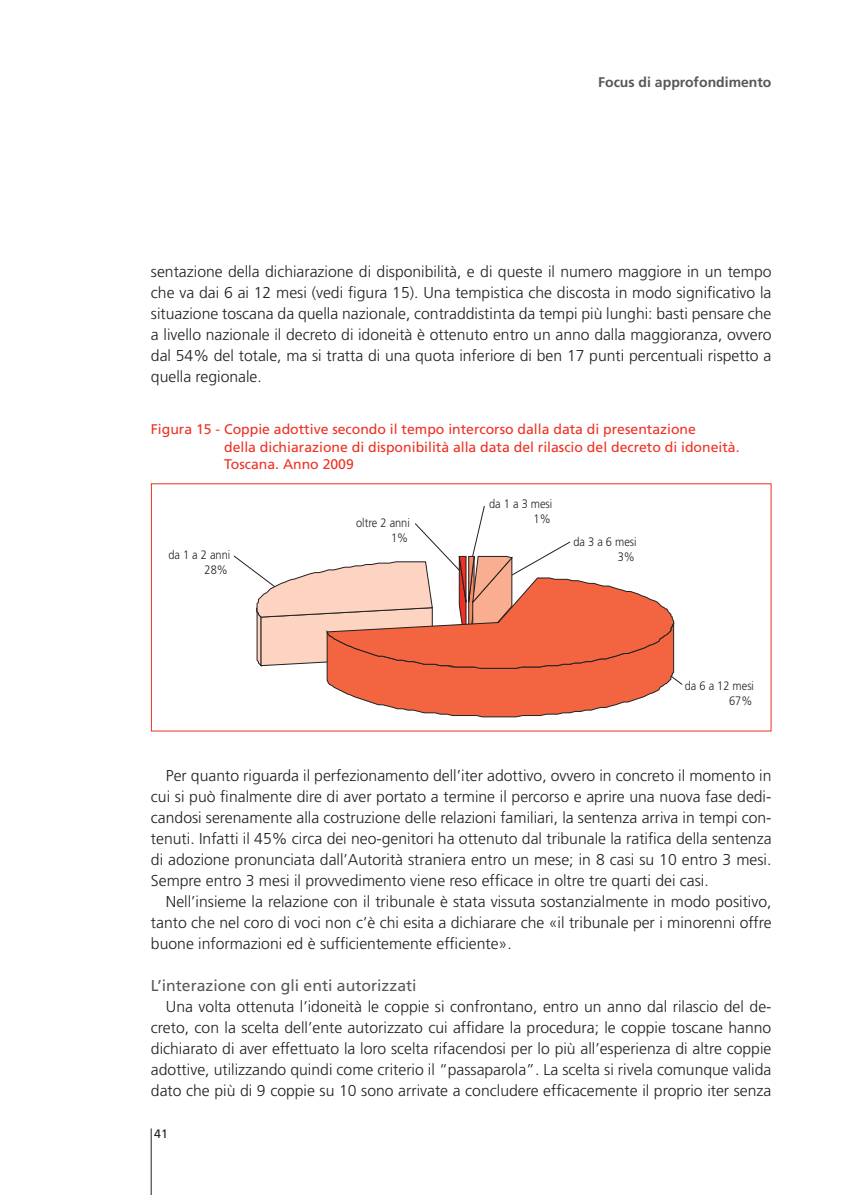
<style>
.page{position:relative;width:848px;height:1195px;background:#fff}
.page>*{position:absolute;margin:0;border:0;box-sizing:border-box;transform-origin:0 0}
._01_testo{font:300 15.75px/21px "Frutiger";color:#231f20;text-align:justify}
._02_paragrafo_2{font:15.75px "Frutiger";color:#57585a}
._06_Titolo_Fig_Tab{font:14px/17.5px "Frutiger";color:#ef3122}
.t1{font:700 14px "Frutiger";color:#57585a}
.t2{font:300 12.25px/14.5px "Frutiger";color:#231f20;text-align:right;scale:.9 1}
.t3{font:12.25px "Frutiger";color:#231f20}
</style>
<div class="page">
<hr style="left:151px;top:1128px;width:1px;height:67px;background:#231f20">
<svg style="left:256px;top:549px;width:418px;height:168px"></svg>
<p class="t1" style="left:598px;top:74px;width:175px">Focus di approfondimento</p>
<p class="_01_testo" style="left:151px;top:261px;width:622px">sentazione della dichiarazione di disponibilità, e di queste il numero maggiore in un tempo che va dai 6 ai 12 mesi (vedi figura 15). Una tempistica che discosta in modo significativo la situazione toscana da quella nazionale, contraddistinta da tempi più lunghi: basti pensare che a livello nazionale il decreto di idoneità è ottenuto entro un anno dalla maggioranza, ovvero dal 54% del totale, ma si tratta di una quota inferiore di ben 17 punti percentuali rispetto a quella regionale.</p>
<p class="_06_Titolo_Fig_Tab" style="left:224px;top:421px;width:517px;text-indent:-73px">Figura 15 - Coppie adottive secondo il tempo intercorso dalla data di presentazione<br>della dichiarazione di disponibilità alla data del rilascio del decreto di idoneità.<br>Toscana. Anno 2009</p>
<p class="t2" style="left:489px;top:497px;width:72px">da 1 a 3 mesi</p>
<p class="t2" style="left:356px;top:516px;width:61px">oltre 2 anni</p>
<p class="t2" style="left:533px;top:511px;width:21px">1%</p>
<p class="t2" style="left:391px;top:530px;width:21px">1%</p>
<p class="t2" style="left:573px;top:535px;width:72px">da 3 a 6 mesi</p>
<p class="t2" style="left:168px;top:548px;width:70px">da 1 a 2 anni</p>
<p class="t2" style="left:617px;top:549px;width:21px">3%</p>
<p class="t2" style="left:204px;top:562px;width:27px">28%</p>
<p class="t2" style="left:684px;top:678px;width:78px">da 6 a 12 mesi<br>67%</p>
<p class="_01_testo" style="left:151px;top:765px;width:622px;text-indent:15px">Per quanto riguarda il perfezionamento dell’iter adottivo, ovvero in concreto il momento in cui si può finalmente dire di aver portato a termine il percorso e aprire una nuova fase dedi&shy;candosi serenamente alla costruzione delle relazioni familiari, la sentenza arriva in tempi con&shy;tenuti. Infatti il 45% circa dei neo-genitori ha ottenuto dal tribunale la ratifica della sentenza di adozione pronunciata dall’Autorità straniera entro un mese; in 8 casi su 10 entro 3 mesi.<br>Sempre entro 3 mesi il provvedimento viene reso efficace in oltre tre quarti dei casi.</p>
<p class="_01_testo" style="left:151px;top:891px;width:622px;text-indent:15px">Nell’insieme la relazione con il tribunale è stata vissuta sostanzialmente in modo positivo, tanto che nel coro di voci non c’è chi esita a dichiarare che «il tribunale per i minorenni offre buone informazioni ed è sufficientemente efficiente».</p>
<p class="_02_paragrafo_2" style="left:151px;top:976px;width:267px">L’interazione con gli enti autorizzati</p>
<p class="_01_testo" style="left:151px;top:996px;width:622px;text-indent:15px">Una volta ottenuta l’idoneità le coppie si confrontano, entro un anno dal rilascio del de&shy;creto, con la scelta dell’ente autorizzato cui affidare la procedura; le coppie toscane hanno dichiarato di aver effettuato la loro scelta rifacendosi per lo più all’esperienza di altre coppie adottive, utilizzando quindi come criterio il “passaparola”. La scelta si rivela comunque valida dato che più di 9 coppie su 10 sono arrivate a concludere efficacemente il proprio iter senza</p>
<p class="t3" style="left:154px;top:1126px;width:15px">41</p>
</div>
